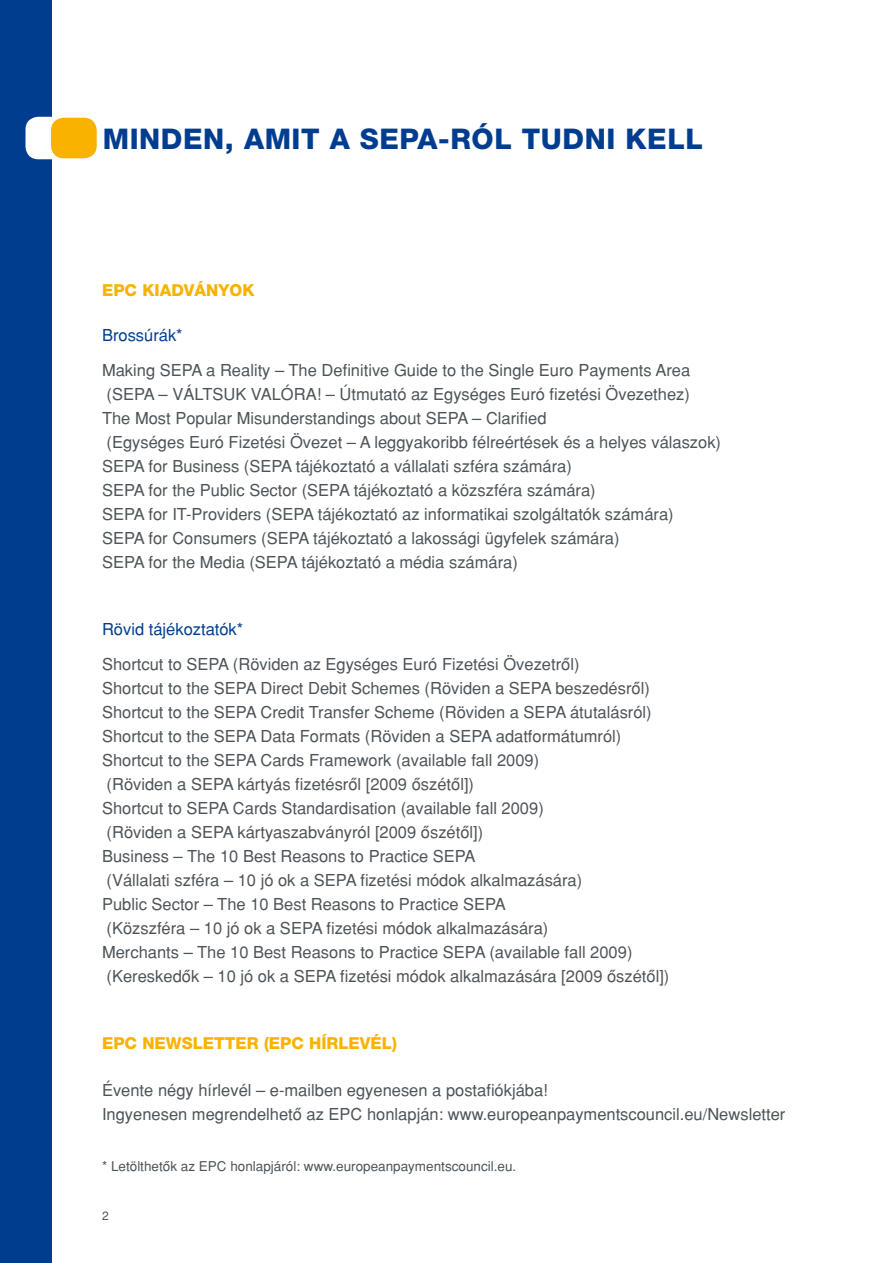
<style>
.page{position:relative;width:893px;height:1263px;background:#fff}
.page>*{position:absolute;margin:0;border:0;box-sizing:border-box;transform-origin:0 0}
.t1{font:28.5px "Helvetica H Heavy";letter-spacing:.02em;color:#003d8f}
.t2{font:16.5px/24px "Helvetica H";color:#4c5459}
.t3{font:16.5px "Helvetica H Heavy";color:#f9b200}
.t4{font:16.5px "Helvetica H";color:#003d8f}
.t5{font:13.5px "Helvetica H";color:#4c5459}
.t6{font:12px "Helvetica H";color:#4c5459}
</style>
<div class="page">
<div style="left:0;top:0;width:51px;height:1263px;background:#003d8f"></div>
<div style="left:26px;top:117px;width:715px;height:42px;background:#fff;border-radius:13px"></div>
<div style="left:51px;top:118px;width:46px;height:40px;background:#f9b200;border-radius:13px"></div>
<h1 class="t1" style="left:103px;top:123px;width:47px">MINDEN</h1>
<h1 class="t1" style="left:225px;top:123px;width:39px">, AMIT</h1>
<h1 class="t1" style="left:330px;top:123px;width:251px">A SEPA-RÓL TUDNI</h1>
<h1 class="t1" style="left:626px;top:123px;width:20px">KELL</h1>
<p class="t3" style="left:102px;top:281px;width:154px">EPC KIADVÁNYOK</p>
<p class="t4" style="left:102px;top:325px;width:82px">Brossúrák*</p>
<p class="t2" style="left:102px;top:358px;width:621px">Making SEPA a Reality – The Definitive Guide to the Single Euro Payments Area (SEPA – VÁLTSUK VALÓRA! – Útmutató az Egységes Euró fizetési Övezethez)<br>The Most Popular Misunderstandings about SEPA – Clarified<br>(Egységes Euró Fizetési Övezet – A leggyakoribb félreértések és a helyes válaszok)<br>SEPA for Business (SEPA tájékoztató a vállalati szféra számára)<br>SEPA for the Public Sector (SEPA tájékoztató a közszféra számára)<br>SEPA for IT-Providers (SEPA tájékoztató az informatikai szolgáltatók számára)<br>SEPA for Consumers (SEPA tájékoztató a lakossági ügyfelek számára)<br>SEPA for the Media (SEPA tájékoztató a média számára)</p>
<p class="t4" style="left:102px;top:620px;width:143px">Rövid tájékoztatók*</p>
<p class="t2" style="left:102px;top:652px;width:569px">Shortcut to SEPA (Röviden az Egységes Euró Fizetési Övezetrôl)<br>Shortcut to the SEPA Direct Debit Schemes (Röviden a SEPA beszedésrôl)<br>Shortcut to the SEPA Credit Transfer Scheme (Röviden a SEPA átutalásról)<br>Shortcut to the SEPA Data Formats (Röviden a SEPA adatformátumról)<br>Shortcut to the SEPA Cards Framework (available fall 2009)<br>(Röviden a SEPA kártyás fizetésrôl [2009 ôszétôl])<br>Shortcut to SEPA Cards Standardisation (available fall 2009)<br>(Röviden a SEPA kártyaszabványról [2009 ôszétôl])<br>Business – The 10 Best Reasons to Practice SEPA<br>(Vállalati szféra – 10 jó ok a SEPA fizetési módok alkalmazására)<br>Public Sector – The 10 Best Reasons to Practice SEPA<br>(Közszféra – 10 jó ok a SEPA fizetési módok alkalmazására)<br>Merchants – The 10 Best Reasons to Practice SEPA (available fall 2009) (Kereskedôk – 10 jó ok a SEPA fizetési módok alkalmazására [2009 ôszétôl])</p>
<p class="t3" style="left:102px;top:1034px;width:296px">EPC NEWSLETTER (EPC HÍRLEVÉL)</p>
<p class="t2" style="left:102px;top:1078px;width:685px">Évente négy hírlevél – e-mailben egyenesen a postafiókjába!<br>Ingyenesen megrendelhetô az EPC honlapján: www.europeanpaymentscouncil.eu/Newsletter</p>
<p class="t5" style="left:102px;top:1158px;width:416px">* Letölthetôk az EPC honlapjáról: www.europeanpaymentscouncil.eu.</p>
<p class="t6" style="left:102px;top:1209px;width:8px">2</p>
</div>
